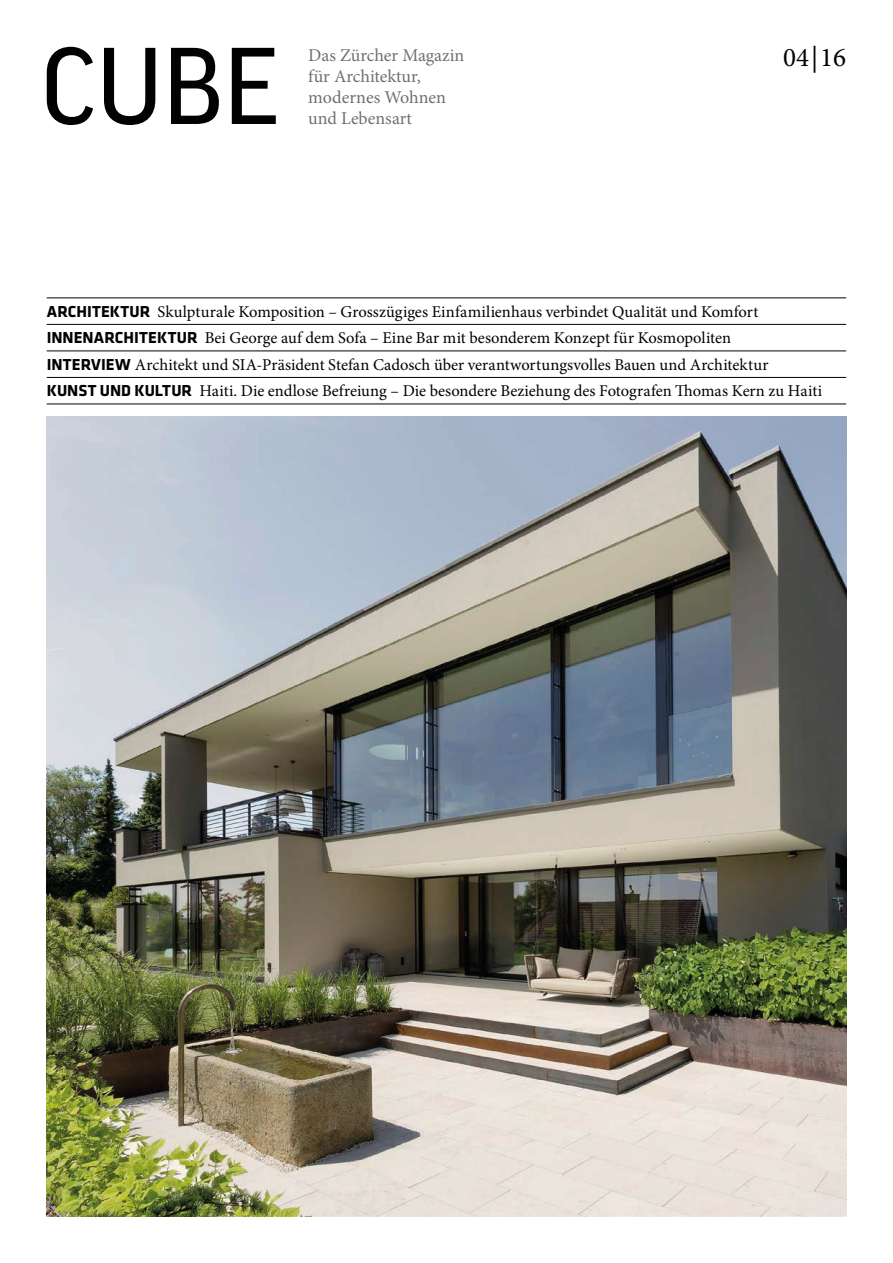
<style>
.page{position:relative;width:893px;height:1263px;background:#fff}
.page>*{position:absolute;margin:0;border:0;box-sizing:border-box;transform-origin:0 0}
.t1{font:27px "Minion Pro";color:#020203}
.t2{font:18px/21px "Minion Pro";color:#6e7072}
.t3{font:16.5px/26.4px "Minion Pro";color:#020203}
.s1{font-family:"Klavika Basic";font-weight:700}
</style>
<div class="page">
<svg style="left:47px;top:47px;width:229px;height:78px"></svg>
<img style="left:47px;top:417px;width:799px;height:799px">
<hr style="left:47px;top:298px;width:799px;height:1px;background:#020203">
<hr style="left:47px;top:324px;width:799px;height:1px;background:#020203">
<hr style="left:47px;top:351px;width:799px;height:1px;background:#020203">
<hr style="left:47px;top:377px;width:799px;height:1px;background:#020203">
<hr style="left:47px;top:404px;width:799px;height:1px;background:#020203">
<p class="t2" style="left:308px;top:45px;width:158px">Das Zürcher Magazin</p>
<p class="t1" style="left:783px;top:39px;width:64px">04|16</p>
<p class="t2" style="left:308px;top:66px;width:139px">für Architektur, modernes Wohnen und Lebensart</p>
<p class="t3" style="left:47px;top:298px;width:777px"><span class="s1">ARCHITEKTUR</span> Skulpturale Komposition – Grosszügiges Einfamilienhaus verbindet Qualität und Komfort <span class="s1">INNENARCHITEKTUR</span> Bei George auf dem Sofa – Eine Bar mit besonderem Konzept für Kosmopoliten<br><span class="s1">INTERVIEW</span> Architekt und SIA-Präsident Stefan Cadosch über verantwortungsvolles Bauen und Architektur <span class="s1">KUNST UND KULTUR</span> Haiti. Die endlose Befreiung – Die besondere Beziehung des Fotografen Thomas Kern zu Haiti</p>
</div>
